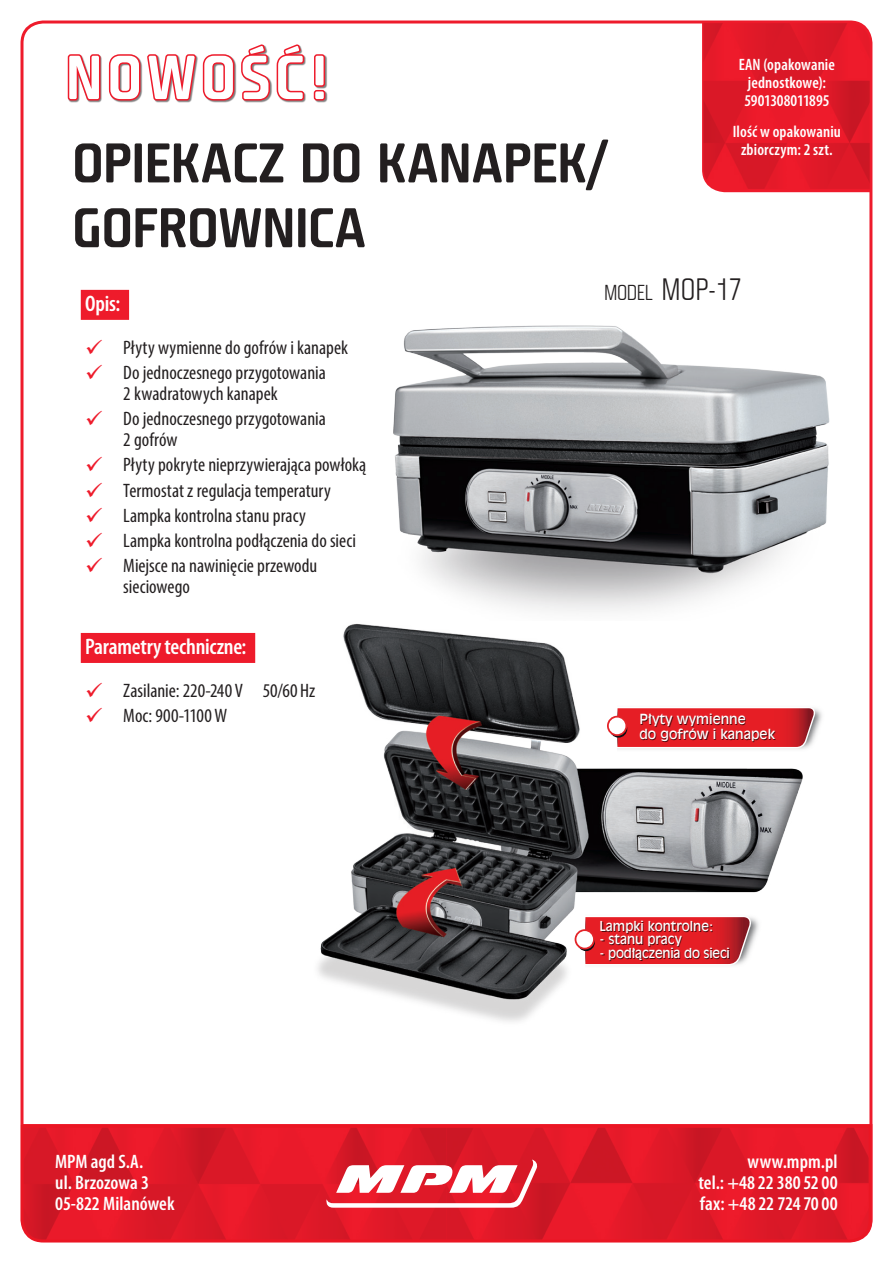
<style>
.page{position:relative;width:893px;height:1263px;background:#fff}
.page>*{position:absolute;margin:0;border:0;box-sizing:border-box;transform-origin:0 0}
.nazwa_produktu{font:60px "Fishmonger MS";letter-spacing:.075em;color:#fff}
.nazwa_produktu-2{font:54px/64.8px "Fishmonger MS";letter-spacing:-.015em;color:#231f20}
.model{font:300 condensed 30px "Fishmonger K";color:#231f20}
.subhead{font:600 condensed 22.5px "Myriad Pro";letter-spacing:-.01em;color:#fff}
.t1{font:condensed 19.5px/21px "Myriad Pro";color:#231f20}
.t2{font:600 condensed 19.5px "Myriad Pro";color:#fff}
.punktory{font:600 condensed 16.5px/18px "Myriad Pro";letter-spacing:.005em;color:#fff;text-align:center}
.t3{font:13.65px/14.4px "Incised 901 EU";color:#fff}
.t4{font:13.5px "Incised 901 EU";color:#fff}
.s1{font-size:21px}
</style>
<div class="page">
<svg style="left:20px;top:1123px;width:853px;height:120px;background:#e01c2b"></svg>
<svg style="left:326px;top:1159px;width:212px;height:49px"></svg>
<img style="left:393px;top:277px;width:479px;height:344px">
<img style="left:317px;top:604px;width:514px;height:418px">
<img style="left:618px;top:689px;width:213px;height:66px">
<svg style="left:607px;top:707px;width:208px;height:41px;background:#e23b41"></svg>
<img style="left:585px;top:913px;width:230px;height:56px">
<svg style="left:575px;top:916px;width:176px;height:49px;background:#e03c42"></svg>
<div style="left:81px;top:290px;width:48px;height:30px;background:#ee1b2b"></div>
<div style="left:81px;top:633px;width:174px;height:30px;background:#ee1b2b"></div>
<svg style="left:701px;top:21px;width:172px;height:173px"></svg>
<img style="left:703px;top:23px;width:167px;height:166px">
<svg style="left:67px;top:44px;width:239px;height:59px"></svg>
<svg style="left:313px;top:54px;width:14px;height:48px"></svg>
<p class="nazwa_produktu" style="left:65px;top:36px;width:266px">NOWOŚĆ!</p>
<p class="punktory" style="left:739px;top:55px;width:98px">EAN (opakowanie jednostkowe):<br>5901308011895</p>
<p class="punktory" style="left:733px;top:122px;width:110px">Ilość w opakowaniu zbiorczym: 2 szt.</p>
<p class="nazwa_produktu-2" style="left:72px;top:128px;width:538px">OPIEKACZ DO KANAPEK/<br>GOFROWNICA</p>
<p class="model" style="left:604px;top:273px;width:139px"><span class="s1">MODEL</span> MOP-17</p>
<p class="subhead" style="left:85px;top:290px;width:37px">Opis:</p>
<p class="t1" style="left:123px;top:336px;width:226px">Płyty wymienne do gofrów i kanapek</p>
<p class="t1" style="left:123px;top:362px;width:204px">Do jednoczesnego przygotowania<br>2 kwadratowych kanapek</p>
<p class="t1" style="left:123px;top:408px;width:204px">Do jednoczesnego przygotowania<br>2 gofrów</p>
<p class="t1" style="left:123px;top:454px;width:245px">Płyty pokryte nieprzywierająca powłoką</p>
<p class="t1" style="left:123px;top:479px;width:209px">Termostat z regulacja temperatury</p>
<p class="t1" style="left:123px;top:505px;width:184px">Lampka kontrolna stanu pracy</p>
<p class="t1" style="left:123px;top:530px;width:234px">Lampka kontrolna podłączenia do sieci</p>
<p class="t1" style="left:123px;top:555px;width:196px">Miejsce na nawinięcie przewodu sieciowego</p>
<p class="subhead" style="left:85px;top:633px;width:163px">Parametry techniczne:</p>
<p class="t1" style="left:123px;top:679px;width:194px">Zasilanie: 220-240 V 50/60 Hz</p>
<p class="t1" style="left:123px;top:705px;width:105px">Moc: 900-1100W</p>
<p class="t2" style="left:55px;top:1149px;width:90px">MPM agd S.A.</p>
<p class="t2" style="left:55px;top:1170px;width:95px">ul. Brzozowa 3</p>
<p class="t2" style="left:55px;top:1191px;width:121px">05-822 Milanówek</p>
<p class="t3" style="left:639px;top:712px;width:137px">Płyty wymienne<br>do gofrów i kanapek</p>
<p class="t4" style="left:600px;top:917px;width:115px">Lampki kontrolne:</p>
<p class="t4" style="left:600px;top:931px;width:84px">- stanu pracy</p>
<p class="t4" style="left:600px;top:944px;width:132px">- podłączenia do sieci</p>
<p class="t2" style="left:747px;top:1149px;width:92px">www.mpm.pl</p>
<p class="t2" style="left:698px;top:1170px;width:141px">tel.: +48 22 380 52 00</p>
<p class="t2" style="left:700px;top:1191px;width:139px">fax: +48 22 724 70 00</p>
</div>
